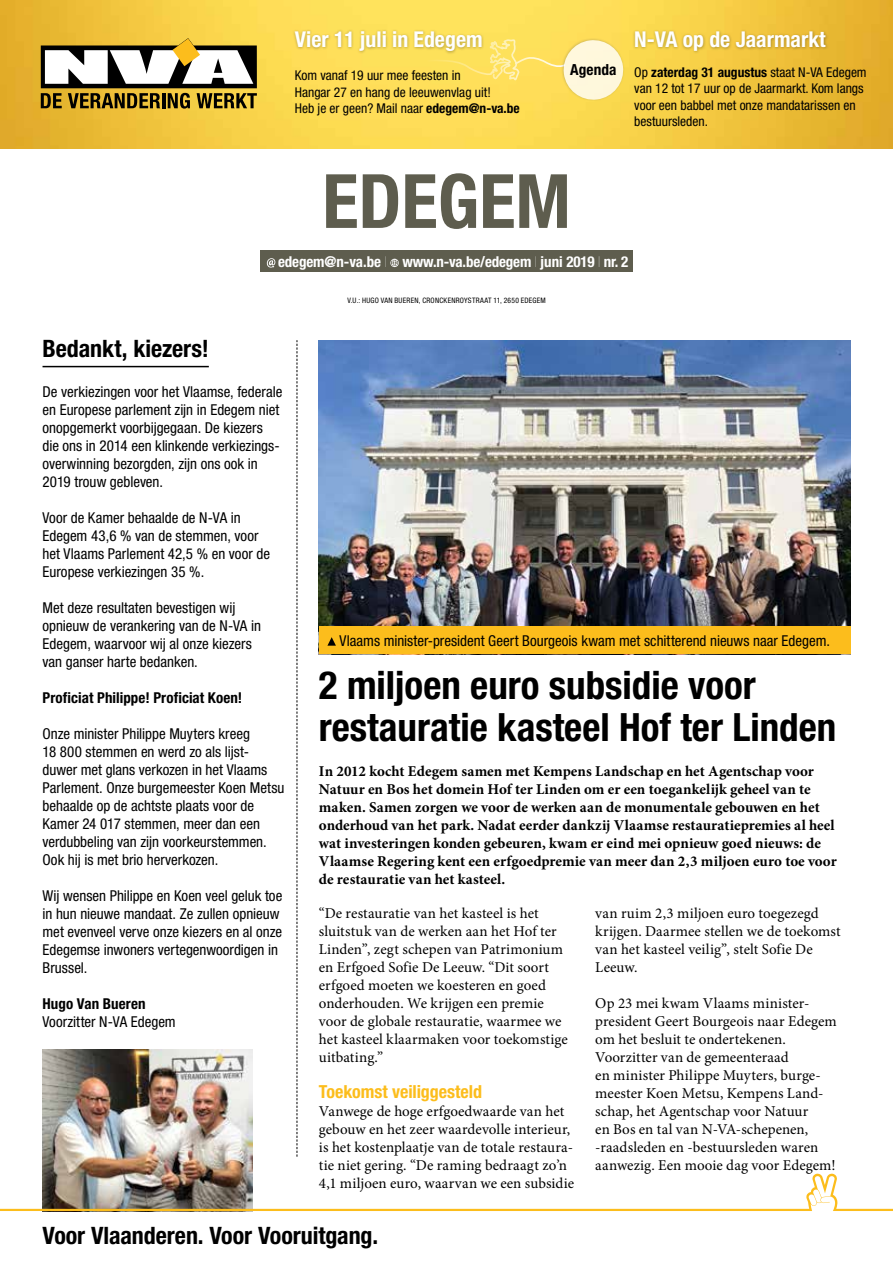
<style>
.page{position:relative;width:893px;height:1263px;background:#fff}
.page>*{position:absolute;margin:0;border:0;box-sizing:border-box;transform-origin:0 0}
.t1{font:700 condensed 75px "Helvetica Neue LT Std";color:#5e5d4e}
.t2{font:700 condensed 39px/42px "Helvetica Neue LT Std";color:#000}
.t3{font:700 condensed 24px "Helvetica Neue LT Std";letter-spacing:-.005em;color:#000}
.t4{font:700 condensed 21.9px "Helvetica Neue LT Std";color:#fff}
.t5{font:700 condensed 18px "Helvetica Neue LT Std";color:#fcbd1c}
.t6{font:700 condensed 15.3px "Helvetica Neue LT Std";letter-spacing:.005em;color:#000}
.t7{font:condensed 15px/18px "Helvetica Neue LT Std";color:#000}
.t8{font:15px/18px "Minion Pro";letter-spacing:.005em;color:#000}
.t9{font:700 15px/18px "Minion Pro";color:#000}
.t10{font:700 condensed 15px "Helvetica Neue LT Std";letter-spacing:-.01em;color:#fff}
.t11{font:700 condensed 15px "Helvetica Neue LT Std";letter-spacing:.005em;color:#000}
.t12{font:condensed 13.5px/16.5px "Helvetica Neue LT Std";color:#000}
.t13{font:condensed 7.5px "Helvetica Neue LT Std";letter-spacing:.035em;color:#000}
.s1{font-weight:700}
.s2{font-weight:200}
</style>
<div class="page">
<img style="left:0;top:0;width:893px;height:149px">
<div style="left:260px;top:251px;width:373px;height:21px;background:#5e5d4e"></div>
<svg style="left:267px;top:258px;width:8px;height:10px"></svg>
<svg style="left:390px;top:259px;width:9px;height:8px"></svg>
<svg style="left:41px;top:38px;width:216px;height:71px"></svg>
<div style="left:632px;top:29px;width:196px;height:25px;background:#000;opacity:.3"></div>
<div style="left:292px;top:29px;width:192px;height:26px;background:#000;opacity:.3"></div>
<hr style="left:43px;top:366px;width:166px;height:1px;background:#000">
<img style="left:43px;top:1049px;width:210px;height:124px">
<svg style="left:297px;top:340px;width:1px;height:817px"></svg>
<img style="left:319px;top:340px;width:531px;height:286px">
<svg style="left:425px;top:34px;width:204px;height:72px;background:#fbe173"></svg>
<div style="left:319px;top:626px;width:531px;height:28px;background:#fcbd1c"></div>
<svg style="left:327px;top:637px;width:9px;height:9px"></svg>
<svg style="left:0;top:1173px;width:893px;height:38px"></svg>
<h3 class="t4" style="left:295px;top:26px;width:189px">Vier 11 juli in Edegem</h3>
<p class="t12" style="left:295px;top:67px;width:226px">Kom vanaf 19 uur mee feesten in<br>Hangar 27 en hang de leeuwenvlag uit!<br>Heb je er geen? Mail naar <span class="s1">edegem@n-va.be</span></p>
<p class="t6" style="left:570px;top:61px;width:48px">Agenda</p>
<h3 class="t4" style="left:634px;top:26px;width:193px">N-VA op de Jaarmarkt</h3>
<p class="t12" style="left:634px;top:64px;width:234px">Op <span class="s1">zaterdag 31 augustus</span> staat N-VA Edegem van 12 tot 17 uur op de Jaarmarkt. Kom langs voor een babbel met onze mandatarissen en bestuursleden.</p>
<h1 class="t1" style="left:322px;top:156px;width:250px">EDEGEM</h1>
<p class="t10" style="left:278px;top:253px;width:352px">edegem@n-va.be <span class="s2">I</span> www.n-va.be/edegem <span class="s2">I</span> juni 2019 <span class="s2">I</span> nr. 2</p>
<h3 class="t3" style="left:43px;top:334px;width:168px">Bedankt, kiezers!</h3>
<p class="t7" style="left:43px;top:382px;width:241px">De verkiezingen voor het Vlaamse, federale en Europese parlement zijn in Edegem niet onopgemerkt voorbijgegaan. De kiezers die ons in 2014 een klinkende verkiezings&shy;overwinning bezorgden, zijn ons ook in 2019 trouw gebleven.</p>
<p class="t7" style="left:43px;top:508px;width:229px">Voor de Kamer behaalde de N-VA in<br>Edegem 43,6 % van de stemmen, voor het Vlaams Parlement 42,5 % en voor de<br>Europese verkiezingen 35 %.</p>
<p class="t7" style="left:43px;top:598px;width:220px">Met deze resultaten bevestigen wij opnieuw de verankering van de N-VA in Edegem, waarvoor wij al onze kiezers van ganser harte bedanken.</p>
<p class="t11" style="left:43px;top:688px;width:201px">Proficiat Philippe! Proficiat Koen!</p>
<p class="t7" style="left:43px;top:724px;width:243px">Onze minister Philippe Muyters kreeg<br>18 800 stemmen en werd zo als lijst&shy;duwer met glans verkozen in het Vlaams Parlement. Onze burgemeester Koen Metsu behaalde op de achtste plaats voor de Kamer 24 017 stemmen, meer dan een verdubbeling van zijn voorkeurstemmen.<br>Ook hij is met brio herverkozen.</p>
<p class="t7" style="left:43px;top:886px;width:241px">Wij wensen Philippe en Koen veel geluk toe in hun nieuwe mandaat. Ze zullen opnieuw met evenveel verve onze kiezers en al onze Edegemse inwoners vertegenwoordigen in Brussel.</p>
<p class="t11" style="left:43px;top:994px;width:105px">Hugo Van Bueren</p>
<p class="t7" style="left:43px;top:1012px;width:135px">Voorzitter N-VA Edegem</p>
<p class="t13" style="left:347px;top:296px;width:200px">V.U.: HUGO VAN BUEREN, CRONCKENROYSTRAAT 11, 2650 EDEGEM</p>
<p class="t7" style="left:340px;top:631px;width:492px">Vlaams minister-president Geert Bourgeois kwam met schitterend nieuws naar Edegem.</p>
<h2 class="t2" style="left:319px;top:664px;width:519px">2 miljoen euro subsidie voor restauratie kasteel Hof ter Linden</h2>
<p class="t9" style="left:319px;top:762px;width:519px">In 2012 kocht Edegem samen met Kempens Landschap en het Agentschap voor Natuur en Bos het domein Hof ter Linden om er een toegankelijk geheel van te maken. Samen zorgen we voor de werken aan de monumentale gebouwen en het onderhoud van het park. Nadat eerder dankzij Vlaamse restauratiepremies al heel wat investeringen konden gebeuren, kwam er eind mei opnieuw goed nieuws: de Vlaamse Regering kent een erfgoedpremie van meer dan 2,3 miljoen euro toe voor de restauratie van het kasteel.</p>
<p class="t8" style="left:319px;top:904px;width:250px">“De restauratie van het kasteel is het sluitstuk van de werken aan het Hof ter Linden”, zegt schepen van Patrimonium en Erfgoed Sofie De Leeuw. “Dit soort erfgoed moeten we koesteren en goed onderhouden. We krijgen een premie voor de globale restauratie, waarmee we het kasteel klaarmaken voor toekomstige uitbating.”</p>
<p class="t5" style="left:319px;top:1081px;width:165px">Toekomst veiliggesteld</p>
<p class="t8" style="left:319px;top:1102px;width:257px">Vanwege de hoge erfgoedwaarde van het gebouw en het zeer waardevolle interieur, is het kostenplaatje van de totale restaura&shy;tie niet gering. “De raming bedraagt zo’n 4,1 miljoen euro, waarvan we een subsidie</p>
<p class="t8" style="left:595px;top:904px;width:247px">van ruim 2,3 miljoen euro toegezegd krijgen. Daarmee stellen we de toekomst van het kasteel veilig”, stelt Sofie De<br>Leeuw.</p>
<p class="t8" style="left:595px;top:994px;width:243px">Op 23 mei kwam Vlaams minister&shy;president Geert Bourgeois naar Edegem om het besluit te ondertekenen.<br>Voorzitter van de gemeenteraad<br>en minister Philippe Muyters, burge&shy;meester Koen Metsu, Kempens Land&shy;schap, het Agentschap voor Natuur<br>en Bos en tal van N-VA-schepenen, -raadsleden en -bestuursleden waren aanwezig. Een mooie dag voor Edegem!</p>
<h3 class="t3" style="left:43px;top:1221px;width:337px">Voor Vlaanderen. Voor Vooruitgang.</h3>
</div>
